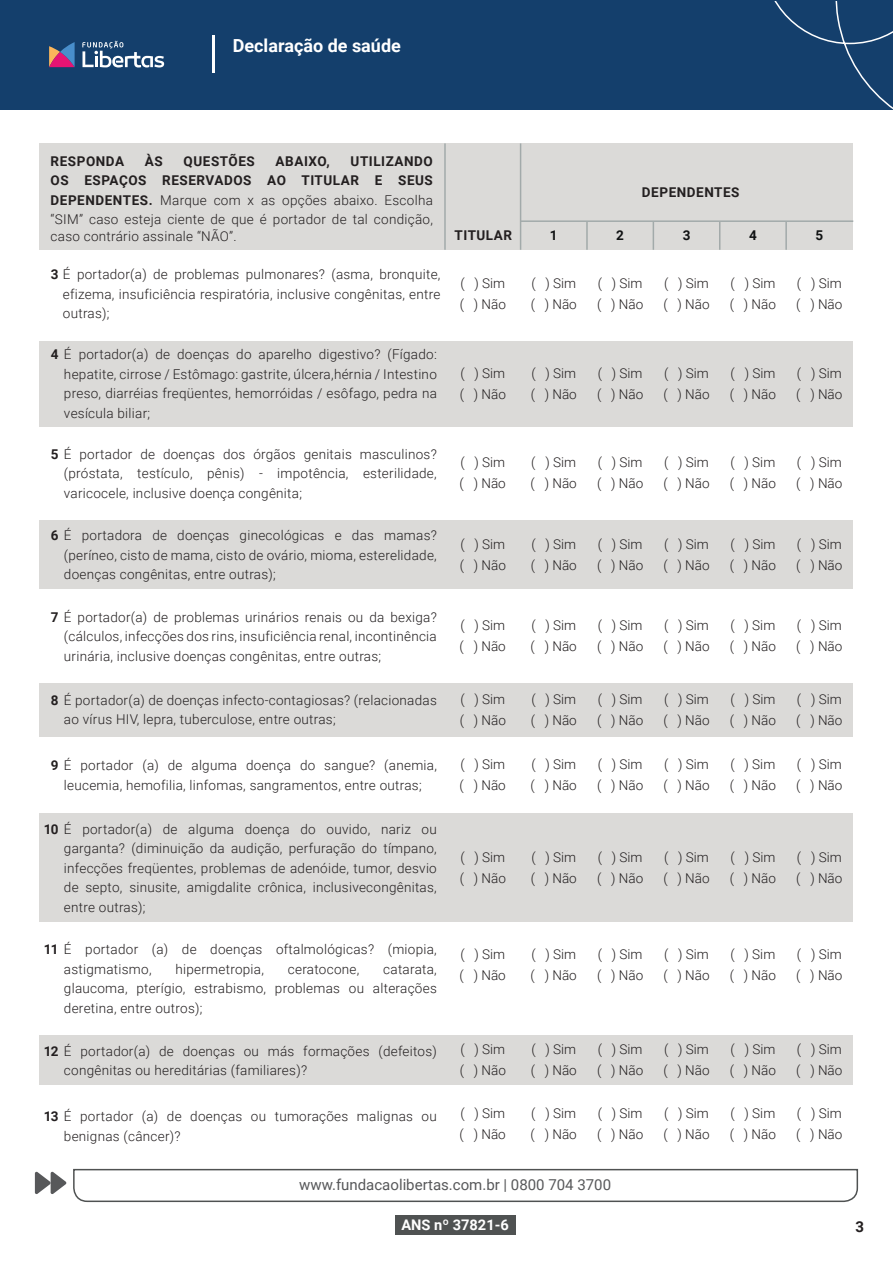
<style>
.page{position:relative;width:893px;height:1263px;background:#fff}
.page>*{position:absolute;margin:0;border:0;box-sizing:border-box;transform-origin:0 0}
.t1{font:700 18px "Roboto";color:#fff}
.t2{font:15px "Roboto";color:#57585a}
.t3{font:700 15px "Roboto";color:#231f20}
.t4{font:700 14.55px "Roboto";color:#fff}
.t5{font:300 13.5px/21px "Roboto";letter-spacing:.02em;color:#231f20}
.t6{font:700 13.5px "Roboto";letter-spacing:.04em;color:#231f20}
.t7{font:700 13.5px "Roboto";color:#111314}
.s1{font-weight:700}
</style>
<div class="page">
<svg style="left:35px;top:1168px;width:824px;height:35px"></svg>
<div style="left:395px;top:1214px;width:120px;height:20px;background:#4f5252"></div>
<div style="left:0;top:0;width:893px;height:109px;background:#143f6c"></div>
<svg style="left:82px;top:41px;width:82px;height:27px"></svg>
<svg style="left:49px;top:42px;width:26px;height:25px"></svg>
<hr style="left:213px;top:36px;width:2px;height:37px;background:#fff">
<svg style="left:762px;top:1px;width:131px;height:109px"></svg>
<div style="left:40px;top:341px;width:813px;height:85px;background:#dbdad8"></div>
<div style="left:40px;top:520px;width:813px;height:69px;background:#dbdad8"></div>
<div style="left:40px;top:683px;width:813px;height:53px;background:#dbdad8"></div>
<div style="left:40px;top:813px;width:813px;height:109px;background:#dbdad8"></div>
<div style="left:40px;top:1035px;width:813px;height:50px;background:#dbdad8"></div>
<div style="left:40px;top:143px;width:813px;height:107px;background:#dbdad8"></div>
<hr style="left:444px;top:143px;width:2px;height:107px;background:#a2aaaa">
<hr style="left:520px;top:143px;width:1px;height:107px;background:#a2aaaa">
<hr style="left:586px;top:222px;width:2px;height:28px;background:#a2aaaa">
<svg style="left:653px;top:222px;width:1px;height:28px"></svg>
<svg style="left:719px;top:222px;width:1px;height:28px"></svg>
<hr style="left:785px;top:222px;width:2px;height:28px;background:#a2aaaa">
<hr style="left:521px;top:220px;width:332px;height:2px;background:#a2aaaa">
<h1 class="t1" style="left:233px;top:33px;width:170px">Declaração de saúde</h1>
<p class="t6" style="left:51px;top:151px;width:75px">RESPONDA</p>
<p class="t6" style="left:145px;top:151px;width:19px">ÀS</p>
<p class="t6" style="left:184px;top:151px;width:73px">QUESTÕES</p>
<p class="t6" style="left:276px;top:151px;width:56px">ABAIXO,</p>
<p class="t5" style="left:51px;top:151px;width:384px;line-height:19.5px;text-align:justify;text-indent:300px"><span class="s1">UTILIZANDO OS ESPAÇOS RESERVADOS AO TITULAR E SEUS DEPENDENTES.</span> Marque com x as opções abaixo. Escolha “SIM” caso esteja ciente de que é portador de tal condição,</p>
<p class="t5" style="left:51px;top:225px;width:188px">caso contrário assinale “NÃO”.</p>
<p class="t6" style="left:642px;top:182px;width:99px">DEPENDENTES</p>
<p class="t6" style="left:454px;top:226px;width:59px">TITULAR</p>
<p class="t7" style="left:550px;top:226px;width:9px">1</p>
<p class="t7" style="left:616px;top:226px;width:9px">2</p>
<p class="t7" style="left:683px;top:226px;width:9px">3</p>
<p class="t7" style="left:749px;top:226px;width:9px">4</p>
<p class="t7" style="left:815px;top:226px;width:9px">5</p>
<p class="t5" style="left:63px;top:264px;width:379px;line-height:19.5px;text-align:justify;text-indent:-12px"><span class="s1">3</span> É portador(a) de problemas pulmonares? (asma, bronquite, efizema, insuficiência respiratória, inclusive congênitas, entre outras);</p>
<p class="t5" style="left:460px;top:272px;width:48px">( ) Sim ( ) Não</p>
<p class="t5" style="left:531px;top:272px;width:48px">( ) Sim ( ) Não</p>
<p class="t5" style="left:597px;top:272px;width:48px">( ) Sim ( ) Não</p>
<p class="t5" style="left:663px;top:272px;width:48px">( ) Sim ( ) Não</p>
<p class="t5" style="left:730px;top:272px;width:48px">( ) Sim ( ) Não</p>
<p class="t5" style="left:796px;top:272px;width:48px">( ) Sim ( ) Não</p>
<p class="t5" style="left:64px;top:344px;width:374px;line-height:19.5px;text-align:justify;text-indent:-13px"><span class="s1">4</span> É portador(a) de doenças do aparelho digestivo? (Fígado: hepatite, cirrose / Estômago: gastrite, úlcera,hérnia / Intestino preso, diarréias freqüentes, hemorróidas / esôfago, pedra na vesícula biliar;</p>
<p class="t5" style="left:460px;top:362px;width:48px">( ) Sim ( ) Não</p>
<p class="t5" style="left:531px;top:362px;width:48px">( ) Sim ( ) Não</p>
<p class="t5" style="left:597px;top:362px;width:48px">( ) Sim ( ) Não</p>
<p class="t5" style="left:663px;top:362px;width:48px">( ) Sim ( ) Não</p>
<p class="t5" style="left:730px;top:362px;width:48px">( ) Sim ( ) Não</p>
<p class="t5" style="left:796px;top:362px;width:48px">( ) Sim ( ) Não</p>
<p class="t5" style="left:64px;top:444px;width:374px;line-height:19.5px;text-align:justify;text-indent:-13px"><span class="s1">5</span> É portador de doenças dos órgãos genitais masculinos? (próstata, testículo, pênis) - impotência, esterilidade, varicocele, inclusive doença congênita;</p>
<p class="t5" style="left:460px;top:451px;width:48px">( ) Sim ( ) Não</p>
<p class="t5" style="left:531px;top:451px;width:48px">( ) Sim ( ) Não</p>
<p class="t5" style="left:597px;top:451px;width:48px">( ) Sim ( ) Não</p>
<p class="t5" style="left:663px;top:451px;width:48px">( ) Sim ( ) Não</p>
<p class="t5" style="left:730px;top:451px;width:48px">( ) Sim ( ) Não</p>
<p class="t5" style="left:796px;top:451px;width:48px">( ) Sim ( ) Não</p>
<p class="t5" style="left:460px;top:533px;width:48px">( ) Sim ( ) Não</p>
<p class="t5" style="left:531px;top:533px;width:48px">( ) Sim ( ) Não</p>
<p class="t5" style="left:597px;top:533px;width:48px">( ) Sim ( ) Não</p>
<p class="t5" style="left:663px;top:533px;width:48px">( ) Sim ( ) Não</p>
<p class="t5" style="left:730px;top:533px;width:48px">( ) Sim ( ) Não</p>
<p class="t5" style="left:796px;top:533px;width:48px">( ) Sim ( ) Não</p>
<p class="t5" style="left:64px;top:525px;width:374px;line-height:19.5px;text-align:justify;text-indent:-13px"><span class="s1">6</span> É portadora de doenças ginecológicas e das mamas? (períneo, cisto de mama, cisto de ovário, mioma, esterelidade, doenças congênitas, entre outras);</p>
<p class="t5" style="left:64px;top:606px;width:374px;line-height:19.5px;text-align:justify;text-indent:-13px"><span class="s1">7</span> É portador(a) de problemas urinários renais ou da bexiga? (cálculos, infecções dos rins, insuficiência renal, incontinência urinária, inclusive doenças congênitas, entre outras;</p>
<p class="t5" style="left:460px;top:614px;width:48px">( ) Sim ( ) Não</p>
<p class="t5" style="left:531px;top:614px;width:48px">( ) Sim ( ) Não</p>
<p class="t5" style="left:597px;top:614px;width:48px">( ) Sim ( ) Não</p>
<p class="t5" style="left:663px;top:614px;width:48px">( ) Sim ( ) Não</p>
<p class="t5" style="left:730px;top:614px;width:48px">( ) Sim ( ) Não</p>
<p class="t5" style="left:796px;top:614px;width:48px">( ) Sim ( ) Não</p>
<p class="t5" style="left:460px;top:688px;width:48px">( ) Sim ( ) Não</p>
<p class="t5" style="left:531px;top:688px;width:48px">( ) Sim ( ) Não</p>
<p class="t5" style="left:597px;top:688px;width:48px">( ) Sim ( ) Não</p>
<p class="t5" style="left:663px;top:688px;width:48px">( ) Sim ( ) Não</p>
<p class="t5" style="left:730px;top:688px;width:48px">( ) Sim ( ) Não</p>
<p class="t5" style="left:796px;top:688px;width:48px">( ) Sim ( ) Não</p>
<p class="t5" style="left:64px;top:690px;width:374px;line-height:19.5px;text-indent:-13px"><span class="s1">8</span> É portador(a) de doenças infecto-contagiosas? (relacionadas ao vírus HIV, lepra, tuberculose, entre outras;</p>
<p class="t5" style="left:51px;top:755px;width:388px;line-height:19.5px;text-align:center"><span class="s1">9</span> É portador (a) de alguma doença do sangue? (anemia, leucemia, hemofilia, linfomas, sangramentos, entre outras;</p>
<p class="t5" style="left:460px;top:753px;width:48px">( ) Sim ( ) Não</p>
<p class="t5" style="left:531px;top:753px;width:48px">( ) Sim ( ) Não</p>
<p class="t5" style="left:597px;top:753px;width:48px">( ) Sim ( ) Não</p>
<p class="t5" style="left:663px;top:753px;width:48px">( ) Sim ( ) Não</p>
<p class="t5" style="left:730px;top:753px;width:48px">( ) Sim ( ) Não</p>
<p class="t5" style="left:796px;top:753px;width:48px">( ) Sim ( ) Não</p>
<p class="t5" style="left:64px;top:818px;width:374px;line-height:19.5px;text-align:justify;text-indent:-20px"><span class="s1">10</span> É portador(a) de alguma doença do ouvido, nariz ou garganta? (diminuição da audição, perfuração do tímpano, infecções freqüentes, problemas de adenóide, tumor, desvio de septo, sinusite, amigdalite crônica, inclusivecongênitas, entre outras);</p>
<p class="t5" style="left:64px;top:939px;width:374px;line-height:19.5px;text-indent:-20px"><span class="s1">11</span> É portador (a) de doenças oftalmológicas? (miopia, astigmatismo,</p>
<p class="t5" style="left:176px;top:958px;width:90px">hipermetropia,</p>
<p class="t5" style="left:288px;top:958px;width:73px">ceratocone,</p>
<p class="t5" style="left:64px;top:959px;width:374px;line-height:19.5px;text-align:justify;text-indent:319px">catarata, glaucoma, pterígio, estrabismo, problemas ou alterações deretina, entre outros);</p>
<p class="t5" style="left:460px;top:846px;width:48px">( ) Sim ( ) Não</p>
<p class="t5" style="left:531px;top:846px;width:48px">( ) Sim ( ) Não</p>
<p class="t5" style="left:597px;top:846px;width:48px">( ) Sim ( ) Não</p>
<p class="t5" style="left:663px;top:846px;width:48px">( ) Sim ( ) Não</p>
<p class="t5" style="left:730px;top:846px;width:48px">( ) Sim ( ) Não</p>
<p class="t5" style="left:796px;top:846px;width:48px">( ) Sim ( ) Não</p>
<p class="t5" style="left:460px;top:943px;width:48px">( ) Sim ( ) Não</p>
<p class="t5" style="left:531px;top:943px;width:48px">( ) Sim ( ) Não</p>
<p class="t5" style="left:597px;top:943px;width:48px">( ) Sim ( ) Não</p>
<p class="t5" style="left:663px;top:943px;width:48px">( ) Sim ( ) Não</p>
<p class="t5" style="left:730px;top:943px;width:48px">( ) Sim ( ) Não</p>
<p class="t5" style="left:796px;top:943px;width:48px">( ) Sim ( ) Não</p>
<p class="t5" style="left:64px;top:1040px;width:374px;line-height:19.5px;text-indent:-20px"><span class="s1">12</span> É portador(a) de doenças ou más formações (defeitos) congênitas ou hereditárias (familiares)?</p>
<p class="t5" style="left:460px;top:1038px;width:48px">( ) Sim ( ) Não</p>
<p class="t5" style="left:531px;top:1038px;width:48px">( ) Sim ( ) Não</p>
<p class="t5" style="left:597px;top:1038px;width:48px">( ) Sim ( ) Não</p>
<p class="t5" style="left:663px;top:1038px;width:48px">( ) Sim ( ) Não</p>
<p class="t5" style="left:730px;top:1038px;width:48px">( ) Sim ( ) Não</p>
<p class="t5" style="left:796px;top:1038px;width:48px">( ) Sim ( ) Não</p>
<p class="t5" style="left:64px;top:1106px;width:374px;line-height:19.5px;text-indent:-20px"><span class="s1">13</span> É portador (a) de doenças ou tumorações malignas ou benignas (câncer)?</p>
<p class="t5" style="left:460px;top:1102px;width:48px">( ) Sim ( ) Não</p>
<p class="t5" style="left:531px;top:1102px;width:48px">( ) Sim ( ) Não</p>
<p class="t5" style="left:597px;top:1102px;width:48px">( ) Sim ( ) Não</p>
<p class="t5" style="left:663px;top:1102px;width:48px">( ) Sim ( ) Não</p>
<p class="t5" style="left:730px;top:1102px;width:48px">( ) Sim ( ) Não</p>
<p class="t5" style="left:796px;top:1102px;width:48px">( ) Sim ( ) Não</p>
<p class="t2" style="left:299px;top:1174px;width:313px">www.fundacaolibertas.com.br | 0800 704 3700</p>
<p class="t4" style="left:401px;top:1214px;width:109px">ANS nº 37821-6</p>
<p class="t3" style="left:855px;top:1216px;width:10px">3</p>
</div>
